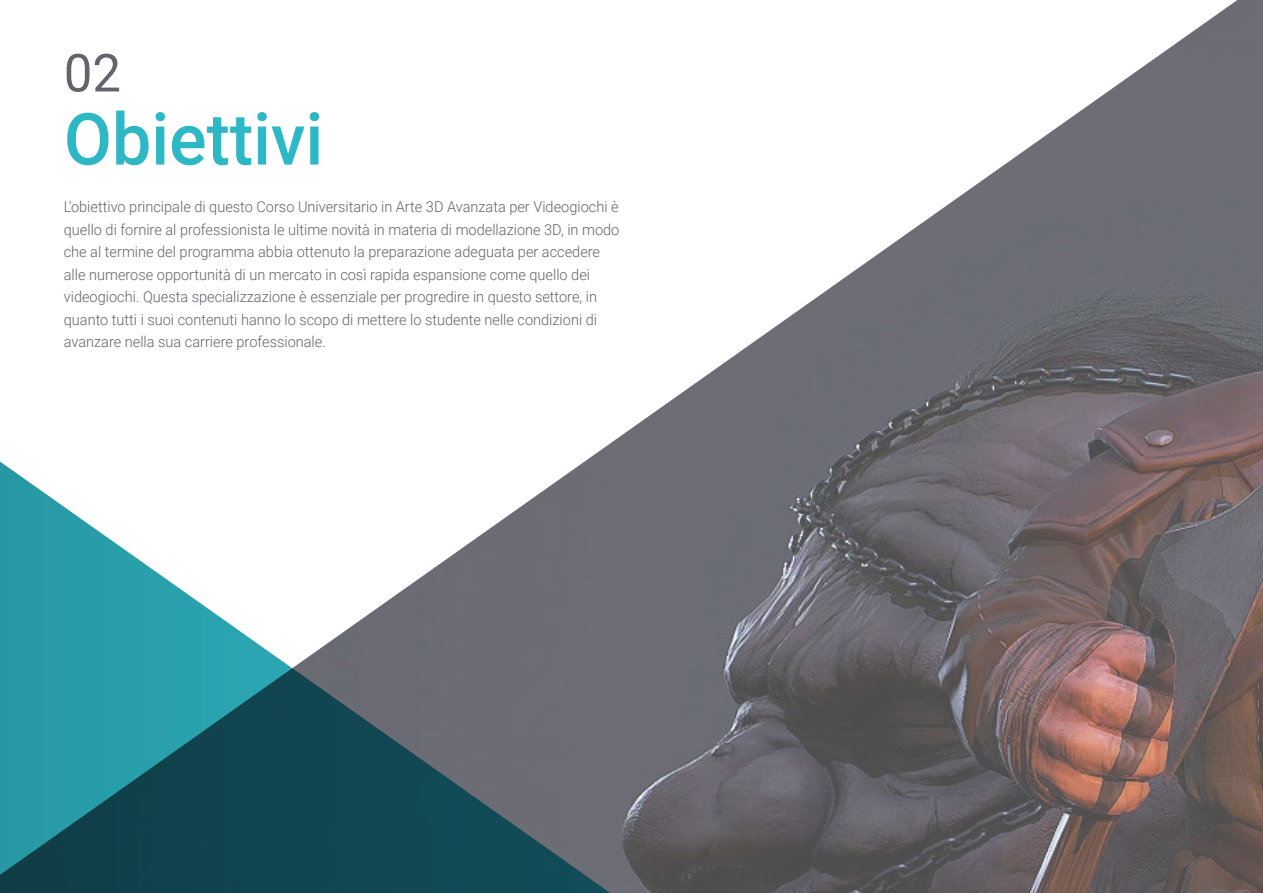
<style>
.page{position:relative;width:1263px;height:893px;background:#fff}
.page>*{position:absolute;margin:0;border:0;box-sizing:border-box;transform-origin:0 0}
.t1{font:500 72px "Roboto";color:#2db8c5}
.t2{font:52.5px "Roboto";color:#61646a}
.t3{font:300 15px/22.5px "Roboto";color:#61646a}
</style>
<div class="page">
<img style="left:607px;top:0;width:656px;height:893px">
<svg style="left:0;top:446px;width:640px;height:447px"></svg>
<h2 class="t2" style="left:64px;top:36px;width:59px">02</h2>
<h1 class="t1" style="left:64px;top:89px;width:261px">Obiettivi</h1>
<p class="t3" style="left:64px;top:195px;width:557px">L'obiettivo principale di questo Corso Universitario in Arte 3D Avanzata per Videogiochi è quello di fornire al professionista le ultime novità in materia di modellazione 3D, in modo che al termine del programma abbia ottenuto la preparazione adeguata per accedere alle numerose opportunità di un mercato in così rapida espansione come quello dei videogiochi. Questa specializzazione è essenziale per progredire in questo settore, in quanto tutti i suoi contenuti hanno lo scopo di mettere lo studente nelle condizioni di avanzare nella sua carriere professionale.</p>
</div>
